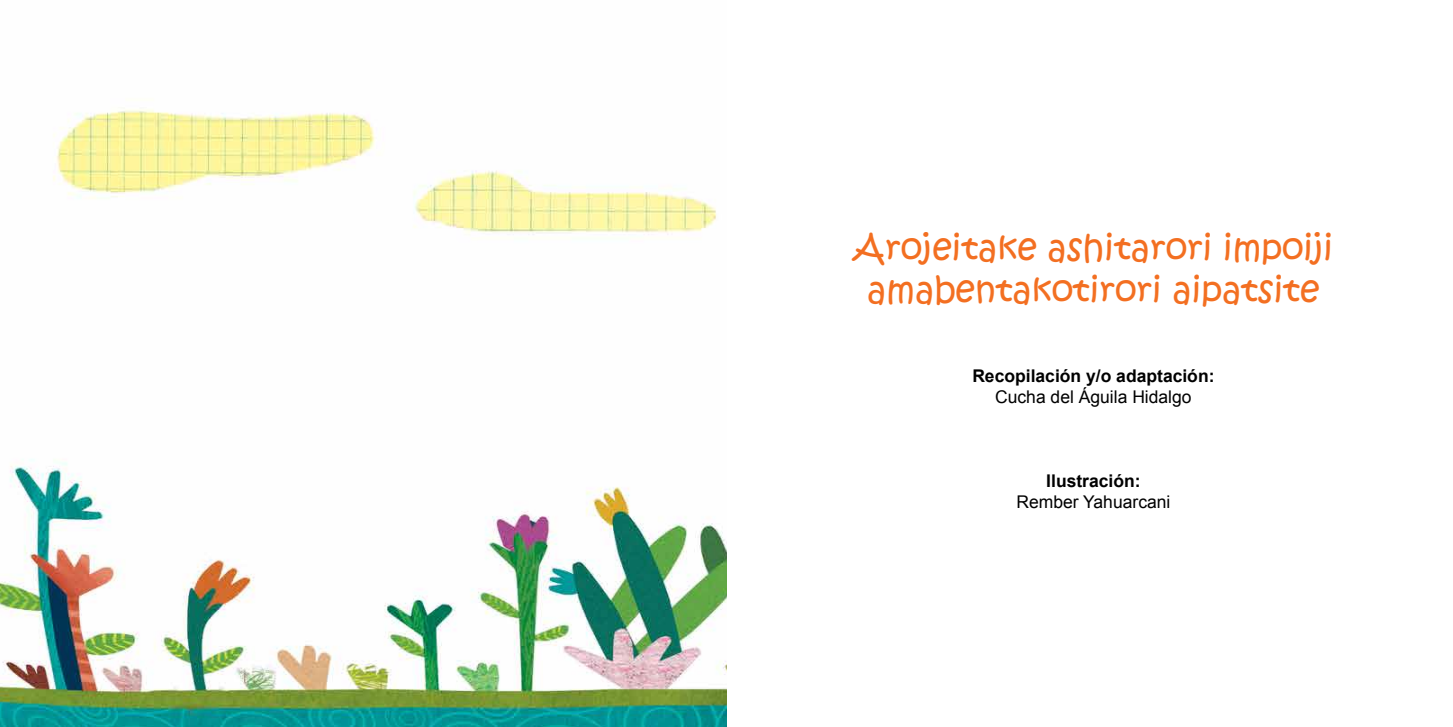
<style>
.page{position:relative;width:1453px;height:727px;background:#fff}
.page>*{position:absolute;margin:0;border:0;box-sizing:border-box;transform-origin:0 0}
.t1{font:35px/42px "Kristen ITC";color:#f36f21;text-align:center}
.t2{font:700 17.5px "Arial";color:#000}
.t3{font:17.5px "Arial";color:#000}
</style>
<div class="page">
<img style="left:0;top:109px;width:726px;height:617px">
<p class="t1" style="left:854px;top:227px;width:481px">Arojeitake ashitarori impoiji amabentakotirori aipatsite</p>
<p class="t2" style="left:972px;top:364px;width:244px">Recopilación y/o adaptación:</p>
<p class="t3" style="left:995px;top:385px;width:198px">Cucha del Águila Hidalgo</p>
<p class="t2" style="left:1046px;top:469px;width:96px">Ilustración:</p>
<p class="t3" style="left:1016px;top:490px;width:156px">Rember Yahuarcani</p>
</div>
